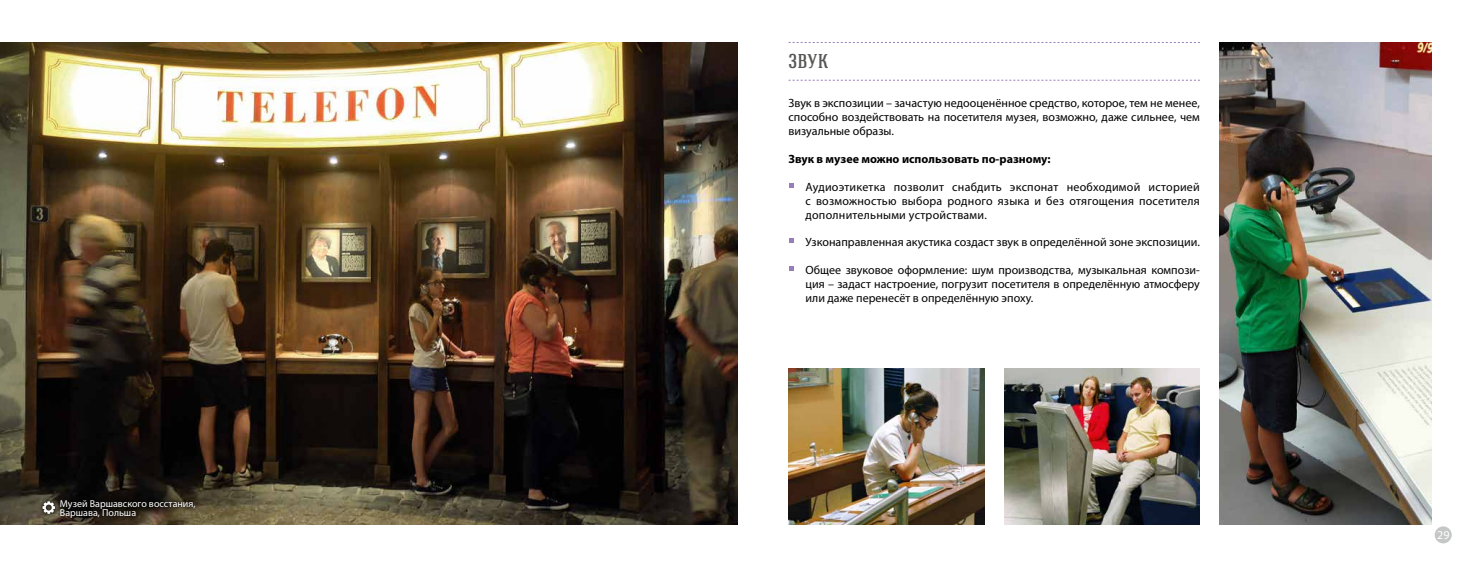
<style>
.page{position:relative;width:1475px;height:567px;background:#fff}
.page>*{position:absolute;margin:0;border:0;box-sizing:border-box;transform-origin:0 0}
.t1{font:500 20px "Hagin Caps";color:#565655}
.t2{font:12px/13.9px "Myriad Pro";color:#000;text-align:justify}
.t3{font:700 12px "Myriad Pro";color:#000}
.t4{font:12px "Myriad Pro";color:#fff}
.t5{font:10px/9px "Myriad Pro";color:#fff}
</style>
<div class="page">
<div style="left:1434px;top:526px;width:17px;height:17px;background:#c5c6c6;border-radius:50%"></div>
<img style="left:788px;top:369px;width:196px;height:156px">
<img style="left:1004px;top:369px;width:195px;height:156px">
<img style="left:0;top:43px;width:737px;height:481px">
<svg style="left:788px;top:42px;width:411px;height:1px"></svg>
<svg style="left:788px;top:80px;width:411px;height:1px"></svg>
<img style="left:1219px;top:43px;width:212px;height:482px">
<svg style="left:789px;top:183px;width:4px;height:5px"></svg>
<svg style="left:789px;top:238px;width:4px;height:5px"></svg>
<svg style="left:789px;top:266px;width:4px;height:5px"></svg>
<div style="left:56px;top:496px;width:143px;height:26px;background:#000;opacity:.8"></div>
<div style="left:38px;top:497px;width:21px;height:21px;background:#000;opacity:.8"></div>
<svg style="left:43px;top:501px;width:12px;height:13px"></svg>
<p class="t5" style="left:60px;top:499px;width:137px">Музей Варшавского восстания,<br>Варшава, Польша</p>
<h1 class="t1" style="left:788px;top:49px;width:20px">Звук</h1>
<p class="t2" style="left:788px;top:96px;width:413px">Звук в экспозиции – зачастую недооценённое средство, которое, тем не менее, способно воздействовать на посетителя музея, возможно, даже сильнее, чем визуальные образы.</p>
<p class="t3" style="left:788px;top:151px;width:263px">Звук в музее можно использовать по-разному:</p>
<p class="t2" style="left:805px;top:180px;width:396px">Аудиоэтикетка позволит снабдить экспонат необходимой историей с возможностью выбора родного языка и без отягощения посетителя дополнительными устройствами.</p>
<p class="t2" style="left:805px;top:235px;width:395px">Узконаправленная акустика создаст звук в определённой зоне экспозиции.</p>
<p class="t2" style="left:805px;top:263px;width:396px">Общее звуковое оформление: шум производства, музыкальная компози&shy;ция – задаст настроение, погрузит посетителя в определённую атмосферу или даже перенесёт в определённую эпоху.</p>
<p class="t4" style="left:1436px;top:527px;width:14px">29</p>
</div>
